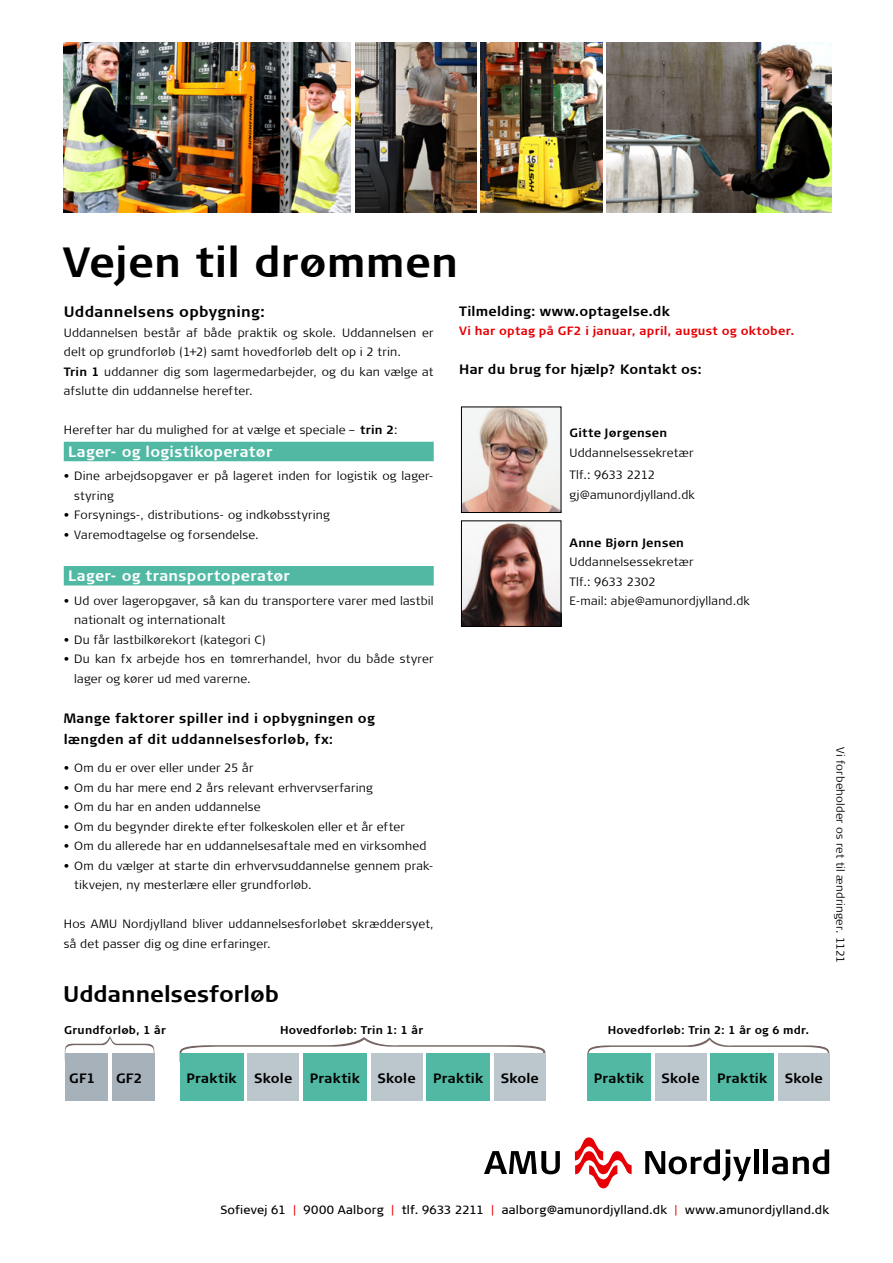
<style>
.page{position:relative;width:893px;height:1263px;background:#fff}
.page>*{position:absolute;margin:0;border:0;box-sizing:border-box;transform-origin:0 0}
.t1{font:700 42px "Signa Column";letter-spacing:.005em;color:#000}
.t2{font:700 22.5px "Signa Column";color:#000}
.t3{font:700 15px "Signa Column";letter-spacing:.02em;color:#fff}
.t4{font:700 15px "Signa Column";letter-spacing:.02em;color:#000}
.t5{font:700 13.5px/21px "Signa Column";letter-spacing:.02em;color:#000}
.t6{font:300 12px/19.5px "Signa Column";letter-spacing:.015em;color:#000}
.t7{font:12px "Signa Column";letter-spacing:.02em;color:#000}
.t8{font:700 12px "Signa Column";letter-spacing:.02em;color:#e60005}
.t9{font:700 12px "Signa Column";letter-spacing:.02em;color:#000}
.t10{font:700 11.25px "Signa Column";letter-spacing:.02em;color:#000}
.t11{font:300 11.25px "Signa Column";letter-spacing:.02em;color:#000}
.s1{font-weight:700}
.s2{color:#e60005}
</style>
<div class="page">
<img style="left:481px;top:43px;width:122px;height:170px">
<svg style="left:484px;top:1151px;width:76px;height:23px"></svg>
<svg style="left:645px;top:1149px;width:106px;height:32px"></svg>
<hr style="left:754px;top:1149px;width:4px;height:25px;background:#000">
<hr style="left:764px;top:1149px;width:4px;height:25px;background:#000">
<svg style="left:772px;top:1149px;width:57px;height:25px"></svg>
<svg style="left:575px;top:1137px;width:57px;height:51px"></svg>
<div style="left:64px;top:442px;width:370px;height:19px;background:#50b8a3"></div>
<div style="left:64px;top:566px;width:370px;height:19px;background:#50b8a3"></div>
<svg style="left:180px;top:1037px;width:365px;height:25px"></svg>
<div style="left:248px;top:1053px;width:51px;height:47px;background:#bcc6cd"></div>
<div style="left:371px;top:1053px;width:51px;height:47px;background:#bcc6cd"></div>
<div style="left:494px;top:1053px;width:51px;height:47px;background:#bcc6cd"></div>
<div style="left:180px;top:1053px;width:63px;height:47px;background:#50b8a3"></div>
<div style="left:303px;top:1053px;width:64px;height:47px;background:#50b8a3"></div>
<div style="left:426px;top:1053px;width:64px;height:47px;background:#50b8a3"></div>
<svg style="left:65px;top:1036px;width:89px;height:17px"></svg>
<div style="left:65px;top:1053px;width:43px;height:47px;background:#a6b1b9"></div>
<div style="left:112px;top:1053px;width:42px;height:47px;background:#a6b1b9"></div>
<svg style="left:588px;top:1037px;width:241px;height:25px"></svg>
<div style="left:655px;top:1053px;width:51px;height:47px;background:#bcc6cd"></div>
<div style="left:778px;top:1053px;width:51px;height:47px;background:#bcc6cd"></div>
<div style="left:587px;top:1053px;width:64px;height:47px;background:#50b8a3"></div>
<div style="left:710px;top:1053px;width:64px;height:47px;background:#50b8a3"></div>
<img style="left:355px;top:43px;width:122px;height:170px">
<img style="left:607px;top:43px;width:224px;height:170px">
<img style="left:64px;top:43px;width:287px;height:170px">
<img style="left:463px;top:522px;width:96px;height:103px">
<div style="left:461px;top:520px;width:100px;height:107px;border:1px solid #000"></div>
<img style="left:463px;top:409px;width:96px;height:102px">
<div style="left:461px;top:407px;width:100px;height:106px;border:1px solid #000"></div>
<h1 class="t1" style="left:63px;top:238px;width:397px">Vejen til drømmen</h1>
<p class="t4" style="left:64px;top:303px;width:203px">Uddannelsens opbygning:</p>
<p class="t6" style="left:64px;top:323px;width:371px">Uddannelsen består af både praktik og skole. Uddannelsen er delt op grundforløb (1+2) samt hovedforløb delt op i 2 trin.<br><span class="s1">Trin 1</span> uddanner dig som lagermedarbejder, og du kan vælge at afslutte din uddannelse herefter.</p>
<p class="t6" style="left:64px;top:420px;width:335px">Herefter har du mulighed for at vælge et speciale – <span class="s1">trin 2</span>:</p>
<p class="t3" style="left:68px;top:443px;width:206px">Lager- og logistikoperatør</p>
<p class="t6" style="left:74px;top:466px;width:361px;text-indent:-10px">• Dine arbejdsopgaver er på lageret inden for logistik og lager&shy;styring</p>
<p class="t6" style="left:64px;top:505px;width:268px">• Forsynings-, distributions- og indkøbsstyring</p>
<p class="t6" style="left:64px;top:525px;width:197px">• Varemodtagelse og forsendelse.</p>
<p class="t3" style="left:68px;top:567px;width:223px">Lager- og transportoperatør</p>
<p class="t6" style="left:74px;top:591px;width:361px;text-indent:-10px">• Ud over lageropgaver, så kan du transportere varer med lastbil nationalt og internationalt</p>
<p class="t6" style="left:64px;top:630px;width:204px">• Du får lastbilkørekort (kategori C)</p>
<p class="t6" style="left:74px;top:649px;width:361px;text-indent:-10px">• Du kan fx arbejde hos en tømrerhandel, hvor du både styrer lager og kører ud med varerne.</p>
<p class="t5" style="left:64px;top:708px;width:313px">Mange faktorer spiller ind i opbygningen og længden af dit uddannelsesforløb, fx:</p>
<p class="t6" style="left:64px;top:758px;width:191px">• Om du er over eller under 25 år</p>
<p class="t6" style="left:64px;top:778px;width:310px">• Om du har mere end 2 års relevant erhvervserfaring</p>
<p class="t6" style="left:64px;top:797px;width:198px">• Om du har en anden uddannelse</p>
<p class="t6" style="left:64px;top:817px;width:343px">• Om du begynder direkte efter folkeskolen eller et år efter</p>
<p class="t6" style="left:64px;top:836px;width:364px">• Om du allerede har en uddannelsesaftale med en virksomhed</p>
<p class="t6" style="left:74px;top:856px;width:361px;text-indent:-10px">• Om du vælger at starte din erhvervsuddannelse gennem prak&shy;tikvejen, ny mesterlære eller grundforløb.</p>
<p class="t6" style="left:64px;top:914px;width:371px">Hos AMU Nordjylland bliver uddannelsesforløbet skræddersyet, så det passer dig og dine erfaringer.</p>
<p class="t5" style="left:459px;top:300px;width:212px">Tilmelding: www.optagelse.dk</p>
<p class="t8" style="left:459px;top:324px;width:337px">Vi har optag på GF2 i januar, april, august og oktober.</p>
<p class="t5" style="left:459px;top:359px;width:244px">Har du brug for hjælp? Kontakt os:</p>
<p class="t9" style="left:569px;top:426px;width:99px">Gitte Jørgensen</p>
<p class="t6" style="left:569px;top:441px;width:126px;line-height:22.5px">Uddannelsessekretær<br>Tlf.: 9633 2212</p>
<p class="t6" style="left:569px;top:485px;width:127px">gj@amunordjylland.dk</p>
<p class="t9" style="left:569px;top:536px;width:116px">Anne Bjørn Jensen</p>
<p class="t6" style="left:569px;top:552px;width:182px">Uddannelsessekretær<br>Tlf.: 9633 2302<br>E-mail: abje@amunordjylland.dk</p>
<h2 class="t2" style="left:63px;top:981px;width:218px">Uddannelsesforløb</h2>
<p class="t10" style="left:64px;top:1023px;width:103px">Grundforløb, 1 år</p>
<p class="t10" style="left:280px;top:1023px;width:145px">Hovedforløb: Trin 1: 1 år</p>
<p class="t10" style="left:608px;top:1023px;width:203px">Hovedforløb: Trin 2: 1 år og 6 mdr.</p>
<p class="t11" style="left:847px;top:747px;width:218px;rotate:90deg">Vi forbeholder os ret til ændringer. 1121</p>
<p class="t5" style="left:187px;top:1068px;width:51px">Praktik</p>
<p class="t5" style="left:254px;top:1068px;width:40px">Skole</p>
<p class="t5" style="left:310px;top:1068px;width:51px">Praktik</p>
<p class="t5" style="left:377px;top:1068px;width:40px">Skole</p>
<p class="t5" style="left:433px;top:1068px;width:51px">Praktik</p>
<p class="t5" style="left:501px;top:1068px;width:40px">Skole</p>
<p class="t5" style="left:69px;top:1068px;width:28px">GF1</p>
<p class="t5" style="left:116px;top:1068px;width:28px">GF2</p>
<p class="t5" style="left:594px;top:1068px;width:51px">Praktik</p>
<p class="t5" style="left:661px;top:1068px;width:40px">Skole</p>
<p class="t5" style="left:717px;top:1068px;width:51px">Praktik</p>
<p class="t5" style="left:785px;top:1068px;width:40px">Skole</p>
<p class="t7" style="left:220px;top:1202px;width:610px">Sofievej 61 <span class="s2">|</span> 9000 Aalborg <span class="s2">|</span> tlf. 9633 2211 <span class="s2">|</span> aalborg@amunordjylland.dk <span class="s2">|</span> www.amunordjylland.dk</p>
</div>
